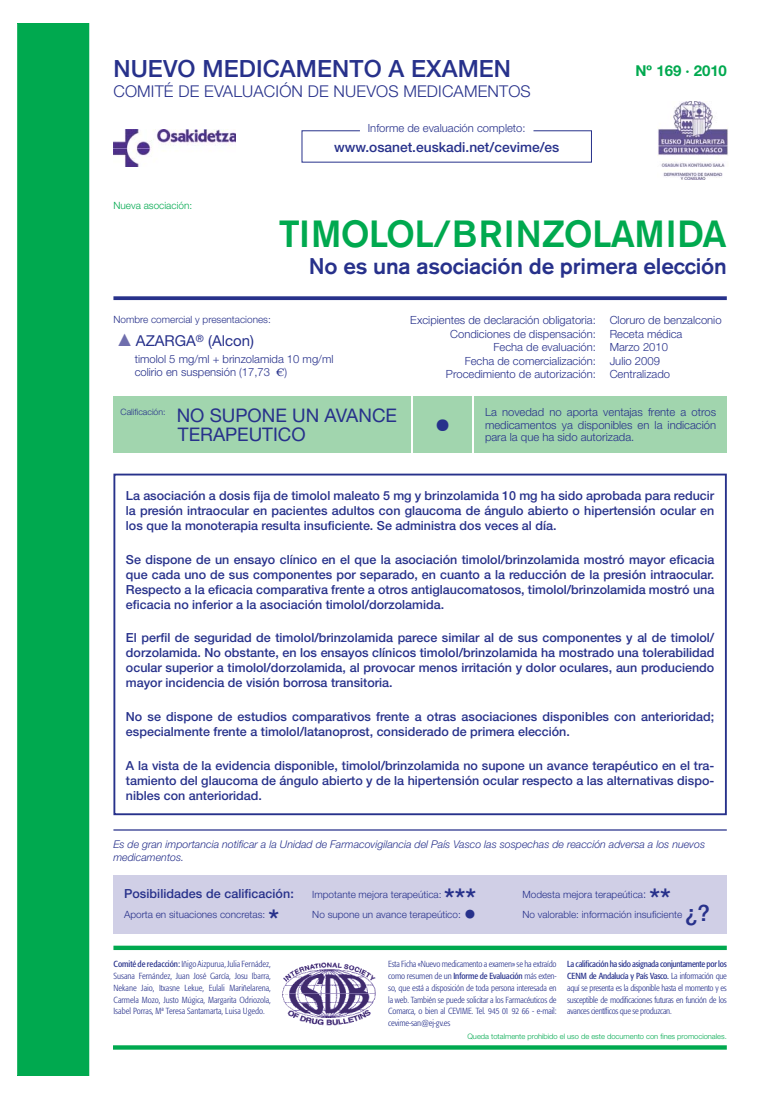
<style>
.page{position:relative;width:780px;height:1099px;background:#fff}
.page>*{position:absolute;margin:0;border:0;box-sizing:border-box;transform-origin:0 0}
.t1{font:500 37.5px "Akzidenz Grotesk BE";letter-spacing:-.02em;color:#00a94f}
.t2{font:500 28.75px "Helvetica Neue";color:#27318b}
.t3{font:500 25px "Helvetica Neue";color:#27318b}
.t4{font:500 23.75px "Helvetica Neue";letter-spacing:.005em;color:#27318b}
.t5{font:500 22.5px "Akzidenz Grotesk BE";letter-spacing:-.01em;color:#27318b}
.t6{font:500 22.5px "Helvetica Neue";color:#27318b}
.t7{font:18.75px/18.8px "Helvetica Neue";color:#27318b}
.t8{font:300 16.25px "Helvetica Neue";letter-spacing:.01em;color:#27318b}
.t9{font:15px "Helvetica Neue";color:#27318b}
.t10{font:700 15px "Helvetica Neue";color:#00a94f}
.t11{font:500 13.75px "Helvetica Neue";color:#27318b}
.t12{font:500 12.5px/15px "Helvetica Neue";color:#27318b;text-align:justify}
.t13{font:300 11.25px/12.5px "Helvetica Neue";color:#27318b;text-align:justify}
.t14{font:italic 300 10.62px/12.8px "Helvetica Neue";color:#27318b}
.t15{font:300 10px "Helvetica Neue";color:#27318b}
.t16{font:300 10px "Helvetica Neue";color:#00a94f}
.t17{font:300 condensed 8.75px/11.9px "Formata";letter-spacing:-.015em;color:#27318b;text-align:justify}
.t18{font:300 8.75px "Helvetica Neue";color:#27318b}
.t19{font:300 7.5px "Helvetica Neue";color:#00a94f}
.s1{color:#6f6ead}
.s2{font-family:"Times";font-weight:400}
.s3{font-size:11.25px}
.s4{font-weight:400}
</style>
<div class="page">
<div style="left:18px;top:23px;width:71px;height:1052px;background:#00a94f"></div>
<img style="left:657px;top:102px;width:71px;height:77px">
<img style="left:113px;top:129px;width:123px;height:37px">
<svg style="left:113px;top:296px;width:613px;height:4px;background:#374093"></svg>
<div style="left:113px;top:396px;width:298px;height:57px;background:#a1d5ae"></div>
<div style="left:474px;top:396px;width:252px;height:57px;background:#a1d5ae"></div>
<div style="left:413px;top:396px;width:58px;height:57px;background:#a1d5ae"></div>
<svg style="left:113px;top:1045px;width:613px;height:4px;background:#13af5c"></svg>
<div style="left:113px;top:945px;width:613px;height:5px;background:#00a94f"></div>
<img style="left:282px;top:962px;width:94px;height:64px">
<div style="left:113px;top:875px;width:613px;height:58px;background:#d0cfe6"></div>
<hr style="left:113px;top:829px;width:613px;height:1px;background:#27318b">
<div style="left:113px;top:473px;width:613px;height:342px;border:2px solid #27318b"></div>
<h3 class="t4" style="left:113px;top:60px;width:399px">NUEVO MEDICAMENTO A EXAMEN</h3>
<h3 class="t8" style="left:113px;top:85px;width:419px">COMITÉ DE EVALUACIÓN DE NUEVOS MEDICAMENTOS</h3>
<p class="t13" style="left:368px;top:123px;width:159px">Informe de evaluación completo:</p>
<p class="t11" style="left:334px;top:142px;width:227px">www.osanet.euskadi.net/cevime/es</p>
<p class="t16" style="left:113px;top:202px;width:80px">Nueva asociación:</p>
<p class="t10" style="left:635px;top:66px;width:93px">Nº 169 · 2010</p>
<h1 class="t1" style="left:279px;top:221px;width:449px">TIMOLOL/BRINZOLAMIDA</h1>
<h3 class="t5" style="left:309px;top:257px;width:419px">No es una asociación de primera elección</h3>
<p class="t15" style="left:113px;top:316px;width:159px">Nombre comercial y presentaciones:</p>
<p class="t9" style="left:117px;top:335px;width:138px"><span class="s1">★</span> AZARGA<sup>®</sup> (Alcon)</p>
<p class="t13" style="left:135px;top:353px;width:200px;line-height:13.5px">timolol 5 mg/ml + brinzolamida 10 mg/ml colirio en suspensión (17,73 <span class="s2">€</span>)</p>
<p class="t13" style="left:410px;top:315px;width:313px">Excipientes de declaración obligatoria: Cloruro de benzalconio</p>
<p class="t13" style="left:450px;top:329px;width:234px">Condiciones de dispensación: Receta médica</p>
<p class="t13" style="left:493px;top:342px;width:176px">Fecha de evaluación: Marzo 2010</p>
<p class="t13" style="left:464px;top:356px;width:197px">Fecha de comercialización: Julio 2009</p>
<p class="t13" style="left:446px;top:369px;width:226px">Procedimiento de autorización: Centralizado</p>
<p class="t18" style="left:120px;top:408px;width:47px">Calificación:</p>
<h3 class="t7" style="left:177px;top:408px;width:222px">NO SUPONE UN AVANCE<br>TERAPEUTICO</h3>
<p class="t13" style="left:485px;top:407px;width:233px">La novedad no aporta ventajas frente a otros medicamentos ya disponibles en la indicación para la que ha sido autorizada.</p>
<p class="t12" style="left:126px;top:489px;width:589px">La asociación a dosis fija de timolol maleato 5 mg y brinzolamida 10 mg ha sido aprobada para reducir la presión intraocular en pacientes adultos con glaucoma de ángulo abierto o hipertensión ocular en los que la monoterapia resulta insuficiente. Se administra dos veces al día.</p>
<p class="t12" style="left:126px;top:553px;width:589px">Se dispone de un ensayo clínico en el que la asociación timolol/brinzolamida mostró mayor eficacia que cada uno de sus componentes por separado, en cuanto a la reducción de la presión intraocular.<br>Respecto a la eficacia comparativa frente a otros antiglaucomatosos, timolol/brinzolamida mostró una eficacia no inferior a la asociación timolol/dorzolamida.</p>
<p class="t12" style="left:126px;top:631px;width:589px">El perfil de seguridad de timolol/brinzolamida parece similar al de sus componentes y al de timolol/ dorzolamida. No obstante, en los ensayos clínicos timolol/brinzolamida ha mostrado una tolerabilidad ocular superior a timolol/dorzolamida, al provocar menos irritación y dolor oculares, aun produciendo mayor incidencia de visión borrosa transitoria.</p>
<p class="t12" style="left:126px;top:710px;width:589px">No se dispone de estudios comparativos frente a otras asociaciones disponibles con anterioridad; especialmente frente a timolol/latanoprost, considerado de primera elección.</p>
<p class="t12" style="left:126px;top:758px;width:589px">A la vista de la evidencia disponible, timolol/brinzolamida no supone un avance terapéutico en el tra&shy;tamiento del glaucoma de ángulo abierto y de la hipertensión ocular respecto a las alternativas dispo&shy;nibles con anterioridad.</p>
<p class="t14" style="left:113px;top:839px;width:593px">Es de gran importancia notificar a la Unidad de Farmacovigilancia del País Vasco las sospechas de reacción adversa a los nuevos medicamentos.</p>
<p class="t12" style="left:124px;top:887px;width:171px">Posibilidades de calificación:</p>
<p class="t15" style="left:312px;top:890px;width:131px">Impotante mejora terapeútica:</p>
<h2 class="t2" style="left:444px;top:888px;width:33px">***</h2>
<p class="t15" style="left:522px;top:890px;width:125px">Modesta mejora terapeútica<span class="s3">:</span></p>
<h2 class="t2" style="left:649px;top:888px;width:23px">**</h2>
<p class="t15" style="left:124px;top:910px;width:143px">Aporta en situaciones concretas:</p>
<h2 class="t2" style="left:268px;top:909px;width:12px">*</h2>
<p class="t15" style="left:312px;top:910px;width:150px">No supone un avance terapeútico:</p>
<h3 class="t3" style="left:464px;top:904px;width:14px">•</h3>
<p class="t15" style="left:522px;top:910px;width:161px">No valorable: información insuficiente</p>
<h3 class="t6" style="left:685px;top:905px;width:27px">¿?</h3>
<p class="t17" style="left:113px;top:958px;width:159px"><span class="s4">Comité de redacción:</span> Iñigo Aizpurua, Julia Fernádez, Susana Fernández, Juan José García, Josu Ibarra, Nekane Jaio, Itxasne Lekue, Eulali Mariñelarena, Carmela Mozo, Justo Múgica, Margarita Odriozola, Isabel Porras, Mª Teresa Santamarta, Luisa Ugedo.</p>
<p class="t17" style="left:388px;top:958px;width:170px">Esta Ficha «Nuevo medicamento a examen» se ha extraído como resumen de un <span class="s4">Informe de Evaluación</span> más exten&shy;so, que está a disposición de toda persona interesada en la web. También se puede solicitar a los Farmacéuticos de Comarca, o bien al CEVIME. Tel. 945 01 92 66 - e-mail: cevime-san@ej-gv.es</p>
<p class="t17" style="left:567px;top:958px;width:161px"><span class="s4">La calificación ha sido asignada conjuntamente por los CENM de Andalucía y País Vasco.</span> La información que aquí se presenta es la disponible hasta el momento y es susceptible de modificaciones futuras en función de los avances científicos que se produzcan.</p>
<p class="t19" style="left:467px;top:1033px;width:261px">Queda totalmente prohibido el uso de este documento con fines promocionales.</p>
</div>
